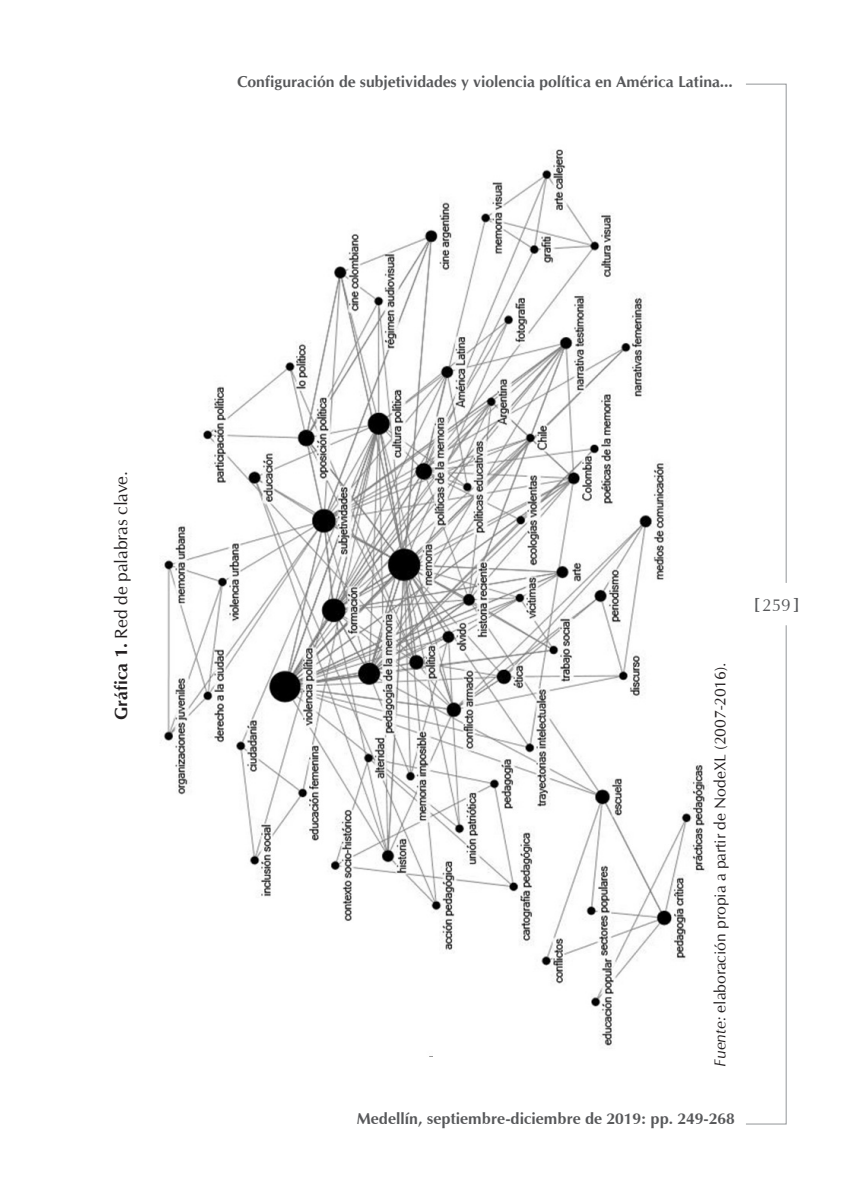
<style>
.page{position:relative;width:849px;height:1191px;background:#fff}
.page>*{position:absolute;margin:0;border:0;box-sizing:border-box;transform-origin:0 0}
.t1{font:17.5px "CG Omega";color:#231f20}
.t2{font:17.5px "Zapf Humanist 601 BT";color:#57585a}
.t3{font:700 15.75px "CG Omega";color:#57585a}
.t4{font:15.75px "CG Omega";color:#231f20}
.t5{font:700 15.75px "Zapf Humanist 601 BT";color:#57585a}
.s1{font-weight:700}
.s2{font-style:italic}
</style>
<div class="page">
<svg style="left:746px;top:83px;width:40px;height:500px"></svg>
<svg style="left:746px;top:625px;width:40px;height:499px"></svg>
<img style="left:161px;top:149px;width:546px;height:900px">
<p class="t3" style="left:237px;top:71px;width:497px">Configuración de subjetividades y violencia política en América Latina...</p>
<p class="t1" style="left:111px;top:720px;width:250px;rotate:-90deg"><span class="s1">Gráfica 1.</span> Red de palabras clave.</p>
<p class="t4" style="left:710px;top:1067px;width:406px;rotate:-90deg"><span class="s2">Fuente:</span> elaboración propia a partir de NodeXL (2007-2016).</p>
<p class="t5" style="left:357px;top:1109px;width:379px">Medellín, septiembre-diciembre de 2019: pp. 249-268</p>
<p class="t2" style="left:753px;top:594px;width:47px"><span class="s1">[</span>259<span class="s1">]</span></p>
</div>
